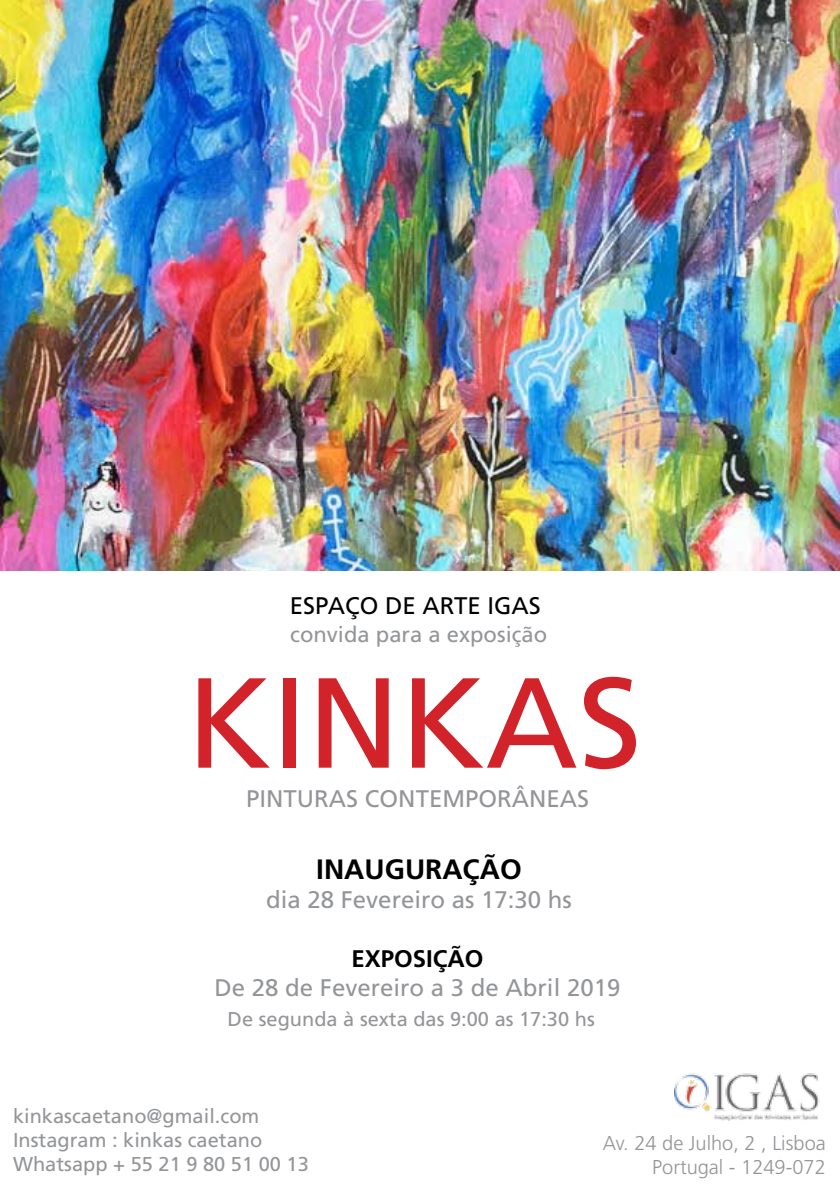
<style>
.page{position:relative;width:840px;height:1191px;background:#fff}
.page>*{position:absolute;margin:0;border:0;box-sizing:border-box;transform-origin:0 0}
.t1{font:128px "Frutiger";color:#d2232a}
.t2{font:700 28px "Frutiger";color:#000}
.t3{font:24px "Frutiger";color:#939598}
.t4{font:24px "Frutiger";color:#000}
.t5{font:700 24px "Frutiger";color:#000}
.t6{font:22px "Frutiger";color:#939598}
.t7{font:20px/24px "Frutiger";color:#939598}
.t8{font:300 20px/24px "Frutiger";color:#939598;text-align:right}
</style>
<div class="page">
<img style="left:674px;top:1073px;width:146px;height:48px">
<img style="left:0;top:0;width:839px;height:570px">
<p class="t4" style="left:290px;top:591px;width:252px">ESPAÇO DE ARTE IGAS</p>
<p class="t6" style="left:290px;top:621px;width:258px">convida para a exposição</p>
<h1 class="t1" style="left:186px;top:648px;width:457px">KINKAS</h1>
<p class="t3" style="left:246px;top:785px;width:344px">PINTURAS CONTEMPORÂNEAS</p>
<h2 class="t2" style="left:316px;top:852px;width:207px">INAUGURAÇÃO</h2>
<p class="t3" style="left:266px;top:885px;width:307px">dia 28 Fevereiro as 17:30 hs</p>
<p class="t5" style="left:351px;top:944px;width:134px">EXPOSIÇÃO</p>
<p class="t3" style="left:214px;top:973px;width:407px">De 28 de Fevereiro a 3 de Abril 2019</p>
<p class="t7" style="left:227px;top:1006px;width:368px">De segunda à sexta das 9:00 as 17:30 hs</p>
<p class="t7" style="left:13px;top:1104px;width:297px">kinkascaetano@gmail.com<br>Instagram : kinkas caetano<br>Whatsapp + 55 21 9 80 51 00 13</p>
<p class="t8" style="left:602px;top:1131px;width:224px">Av. 24 de Julho, 2 , Lisboa<br>Portugal - 1249-072</p>
</div>
